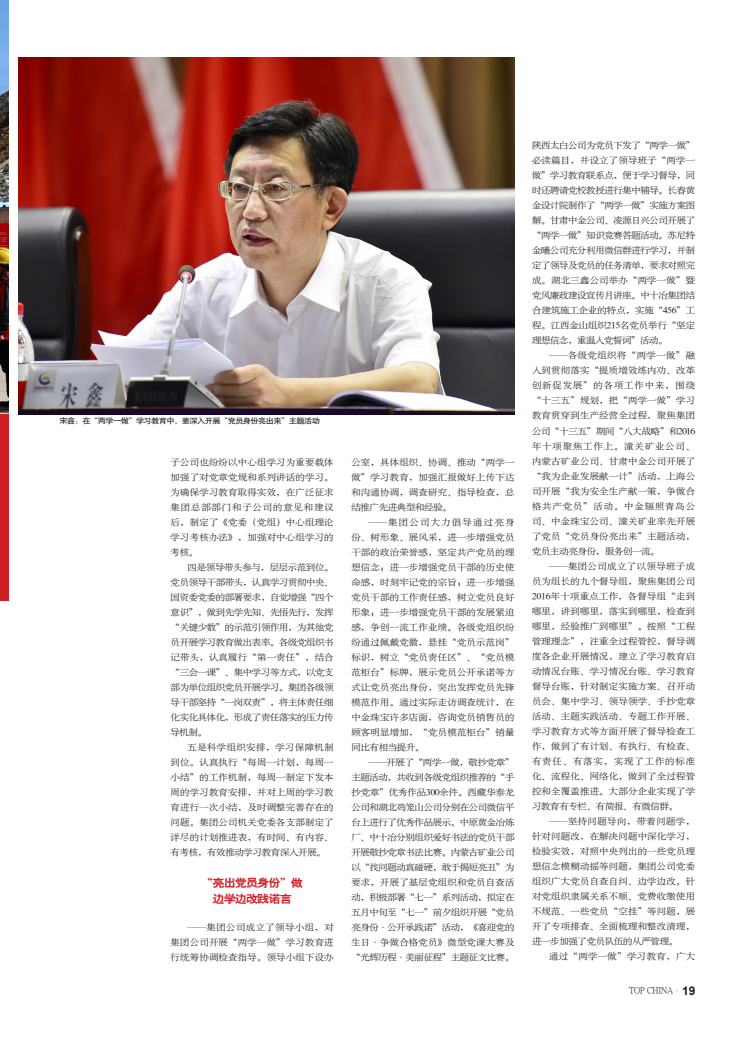
<style>
.page{position:relative;width:755px;height:1038px;background:#fff}
.page>*{position:absolute;margin:0;border:0;box-sizing:border-box;transform-origin:0 0}
.t1{font:700 12px "Arial";color:#231f20}
._1级小标题{font:11px "H Yb 2 gj";letter-spacing:-.075em;color:#d01e25;scale:1.1 1}
.内文1{font:9px/15px "H Ya 6 gj";letter-spacing:-.03em;color:#231f20;text-align:justify;scale:1.1 1}
.t2{font:9px "P Ming Li U";letter-spacing:-.015em;color:#231f20}
.图说{font:7.5px "H Yb 1 gj";letter-spacing:-.075em;color:#231f20;scale:1.1 1}
</style>
<div class="page">
<img style="left:0;top:0;width:9px;height:414px">
<div style="left:0;top:414px;width:9px;height:187px;background:#d01e25"></div>
<img style="left:18px;top:57px;width:496px;height:357px">
<p class="图说" style="left:60px;top:417px;width:238px">宋鑫：在“两学一做”学习教育中，要深入开展“党员身份亮出来”主题活动</p>
<p class="内文1" style="left:170px;top:454px;width:150px">子公司也纷纷以中心组学习为重要载体加强了对党章党规和系列讲话的学习。为确保学习教育取得实效，在广泛征求集团总部部门和子公司的意见和建议后，制定了《党委（党组）中心组理论学习考核办法》，加强对中心组学习的考核。</p>
<p class="内文1" style="left:170px;top:559px;width:150px;text-indent:17px">四是领导带头参与，层层示范到位。党员领导干部带头，认真学习贯彻中央、国资委党委的部署要求，自觉增强“四个意识”，做到先学先知、先悟先行，发挥“关键少数”的示范引领作用，为其他党员开展学习教育做出表率。各级党组织书记带头，认真履行“第一责任”，结合“三会一课”、集中学习等方式，以党支部为单位组织党员开展学习。集团各级领导干部坚持“一岗双责”，将主体责任细化实化具体化，形成了责任落实的压力传导机制。</p>
<p class="内文1" style="left:170px;top:739px;width:150px;text-indent:17px">五是科学组织安排，学习保障机制到位。认真执行“每周一计划，每周一小结”的工作机制，每周一制定下发本周的学习教育安排，并对上周的学习教育进行一次小结，及时调整完善存在的问题。集团公司机关党委各支部制定了详尽的计划推进表，有时间、有内容、有考核，有效推动学习教育深入开展。</p>
<p class="_1级小标题" style="left:201px;top:877px;width:94px">“亮出党员身份”做</p>
<p class="_1级小标题" style="left:212px;top:892px;width:74px">边学边改践诺言</p>
<p class="内文1" style="left:170px;top:919px;width:150px;text-indent:17px">——集团公司成立了领导小组，对集团公司开展“两学一做”学习教育进行统筹协调检查指导。领导小组下设办</p>
<p class="内文1" style="left:351px;top:454px;width:150px">公室，具体组织、协调、推动“两学一做”学习教育，加强汇报做好上传下达和沟通协调，调查研究、指导检查，总结推广先进典型和经验。</p>
<p class="内文1" style="left:351px;top:514px;width:150px;text-indent:17px">——集团公司大力倡导通过亮身份、树形象、展风采，进一步增强党员干部的政治荣誉感，坚定共产党员的理想信念；进一步增强党员干部的历史使命感，时刻牢记党的宗旨；进一步增强党员干部的工作责任感，树立党员良好形象；进一步增强党员干部的发展紧迫感，争创一流工作业绩。各级党组织纷纷通过佩戴党徽，悬挂“党员示范岗”标识，树立“党员责任区”、“党员模范柜台”标牌，展示党员公开承诺等方式让党员亮出身份，突出发挥党员先锋模范作用。通过实际走访调查统计，在中金珠宝许多店面，咨询党员销售员的顾客明显增加，“党员模范柜台”销量同比有相当提升。</p>
<p class="内文1" style="left:351px;top:754px;width:150px;text-indent:17px">——开展了“两学一做，敬抄党章”主题活动，共收到各级党组织推荐的“手抄党章”优秀作品300余件。西藏华泰龙公司和湖北鸡笼山公司分别在公司微信平台上进行了优秀作品展示。中原黄金冶炼厂、中十冶分别组织爱好书法的党员干部开展敬抄党章书法比赛。内蒙古矿业公司以“找问题动真碰硬，敢于揭短亮丑”为要求，开展了基层党组织和党员自查活动，积极部署“七一”系列活动，拟定在五月中旬至“七一”前夕组织开展“党员亮身份·公开承践诺”活动，《喜迎党的生日·争做合格党员》微型党课大赛及“光辉历程·美丽征程”主题征文比赛。</p>
<p class="内文1" style="left:531px;top:138px;width:150px">陕西太白公司为党员下发了“两学一做”必读篇目，并设立了领导班子“两学一做”学习教育联系点，便于学习督导，同时还聘请党校教授进行集中辅导。长春黄金设计院制作了“两学一做”实施方案图解。甘肃中金公司、凌源日兴公司开展了“两学一做”知识竞赛答题活动。苏尼特金曦公司充分利用微信群进行学习，并制定了领导及党员的任务清单，要求对照完成。湖北三鑫公司举办“两学一做”暨党风廉政建设宣传月讲座。中十冶集团结合建筑施工企业的特点，实施“456”工程。江西金山组织215名党员举行“坚定理想信念，重温入党誓词”活动。</p>
<p class="内文1" style="left:531px;top:348px;width:150px;text-indent:17px">——各级党组织将“两学一做”融入到贯彻落实“提质增效练内功、改革创新促发展”的各项工作中来，围绕“十三五”规划，把“两学一做”学习教育贯穿到生产经营全过程，聚焦集团公司“十三五”期间“八大战略”和2016年十项聚焦工作上。潼关矿业公司、内蒙古矿业公司、甘肃中金公司开展了“我为企业发展献一计”活动，上海公司开展“我为安全生产献一策，争做合格共产党员”活动。中金辐照青岛公司、中金珠宝公司、潼关矿业率先开展了党员“党员身份亮出来”主题活动，党员主动亮身份，服务创一流。</p>
<p class="内文1" style="left:531px;top:558px;width:150px;text-indent:17px">——集团公司成立了以领导班子成员为组长的九个督导组，聚焦集团公司2016年十项重点工作，各督导组“走到哪里，讲到哪里，落实到哪里，检查到哪里，经验推广到哪里”。按照“工程管理理念”，注重全过程管控，督导调度各企业开展情况，建立了学习教育启动情况台账、学习情况台账、学习教育督导台账，针对制定实施方案、召开动员会、集中学习、领导领学、手抄党章活动、主题实践活动、专题工作开展、学习教育方式等方面开展了督导检查工作，做到了有计划、有执行、有检查、有责任、有落实，实现了工作的标准化、流程化、网络化，做到了全过程管控和全覆盖推进。大部分企业实现了学习教育有专栏、有简报、有微信群。</p>
<p class="内文1" style="left:531px;top:813px;width:150px;text-indent:17px">——坚持问题导向，带着问题学，针对问题改，在解决问题中深化学习，检验实效，对照中央列出的一些党员理想信念模糊动摇等问题，集团公司党委组织广大党员自查自纠、边学边改。针对党组织隶属关系不顺、党费收缴使用不规范、一些党员“空挂”等问题，展开了专项排查、全面梳理和整改清理，进一步加强了党员队伍的从严管理。</p>
<p class="内文1" style="left:548px;top:948px;width:135px">通过“两学一做”学习教育，广大</p>
<p class="t2" style="left:628px;top:986px;width:45px">TOP CHINA</p>
<p class="t1" style="left:681px;top:982px;width:15px">19</p>
</div>
